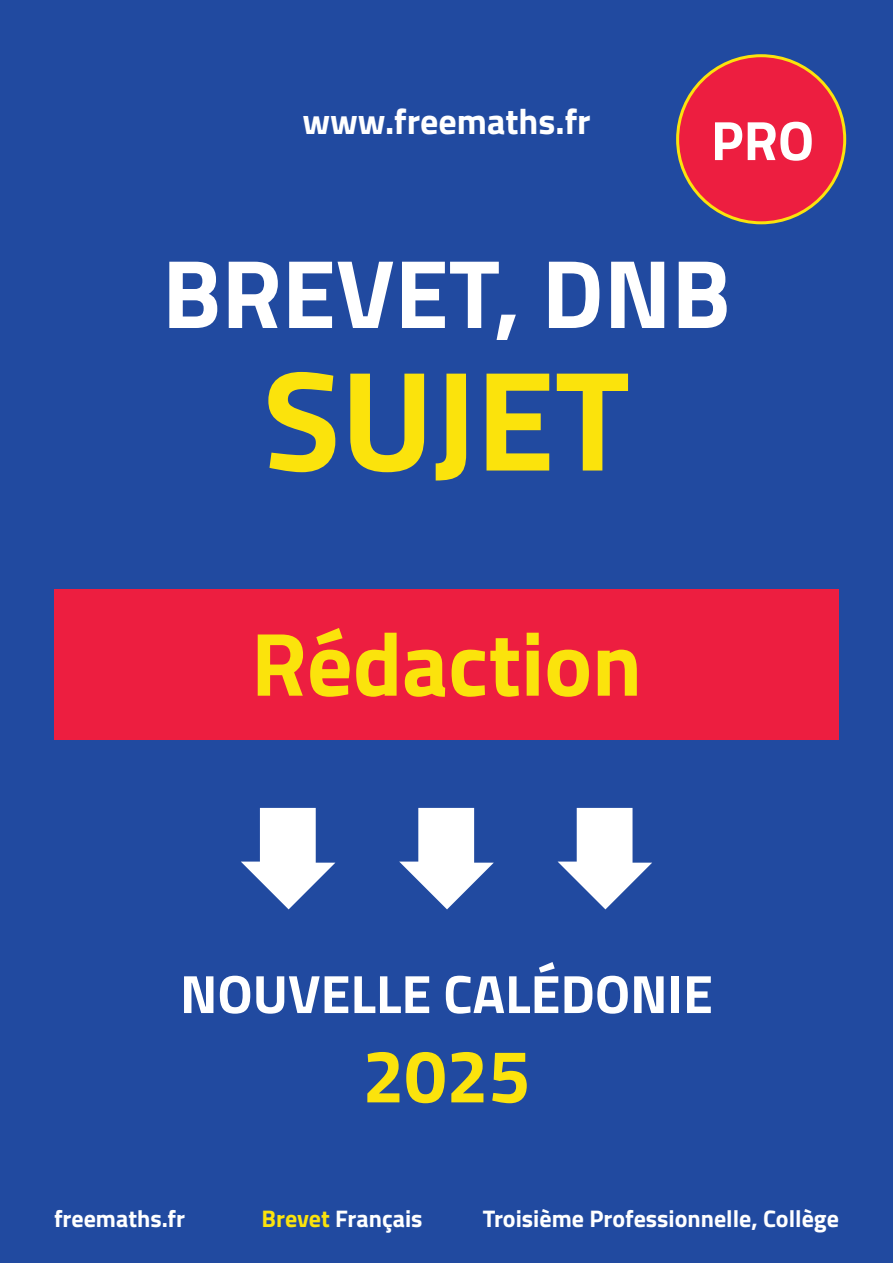
<style>
.page{position:relative;width:893px;height:1263px;background:#214aa0}
.page>*{position:absolute;margin:0;border:0;box-sizing:border-box;transform-origin:0 0}
.t1{font:700 142.5px "Titillium";color:#fbe30c}
.t2{font:700 97.5px "Titillium";color:#fff}
.t3{font:700 90px "Titillium";color:#fbe30c}
.t4{font:700 75px "Titillium";color:#fbe30c}
.t5{font:700 55.5px "Titillium";color:#fff}
.t6{font:700 54px "Titillium";color:#fff}
.t7{font:700 36px "Titillium";color:#fff}
.t8{font:700 24px "Titillium";color:#fff}
.s1{color:#fbe30c}
</style>
<div class="page">
<svg style="left:241px;top:808px;width:94px;height:101px"></svg>
<svg style="left:399px;top:808px;width:95px;height:101px"></svg>
<svg style="left:558px;top:808px;width:94px;height:101px"></svg>
<div style="left:54px;top:589px;width:785px;height:151px;background:#ed1e40"></div>
<div style="left:678px;top:56px;width:167px;height:167px;background:#ed1e40;border-radius:50%"></div>
<h3 class="t7" style="left:302px;top:94px;width:290px">www.freemaths.fr</h3>
<h3 class="t5" style="left:711px;top:98px;width:105px">PRO</h3>
<h2 class="t2" style="left:162px;top:219px;width:570px">BREVET, DNB</h2>
<h1 class="t1" style="left:263px;top:312px;width:368px">SUJET</h1>
<h3 class="t3" style="left:251px;top:595px;width:392px">Rédaction</h3>
<p class="t6" style="left:180px;top:953px;width:534px">NOUVELLE CALÉDONIE</p>
<h3 class="t4" style="left:362px;top:1019px;width:169px">2025</h3>
<p class="t8" style="left:54px;top:1200px;width:133px">freemaths.fr</p>
<p class="t8" style="left:262px;top:1200px;width:162px"><span class="s1">Brevet</span> Français</p>
<p class="t8" style="left:483px;top:1200px;width:358px">Troisième Professionnelle, Collège</p>
</div>
